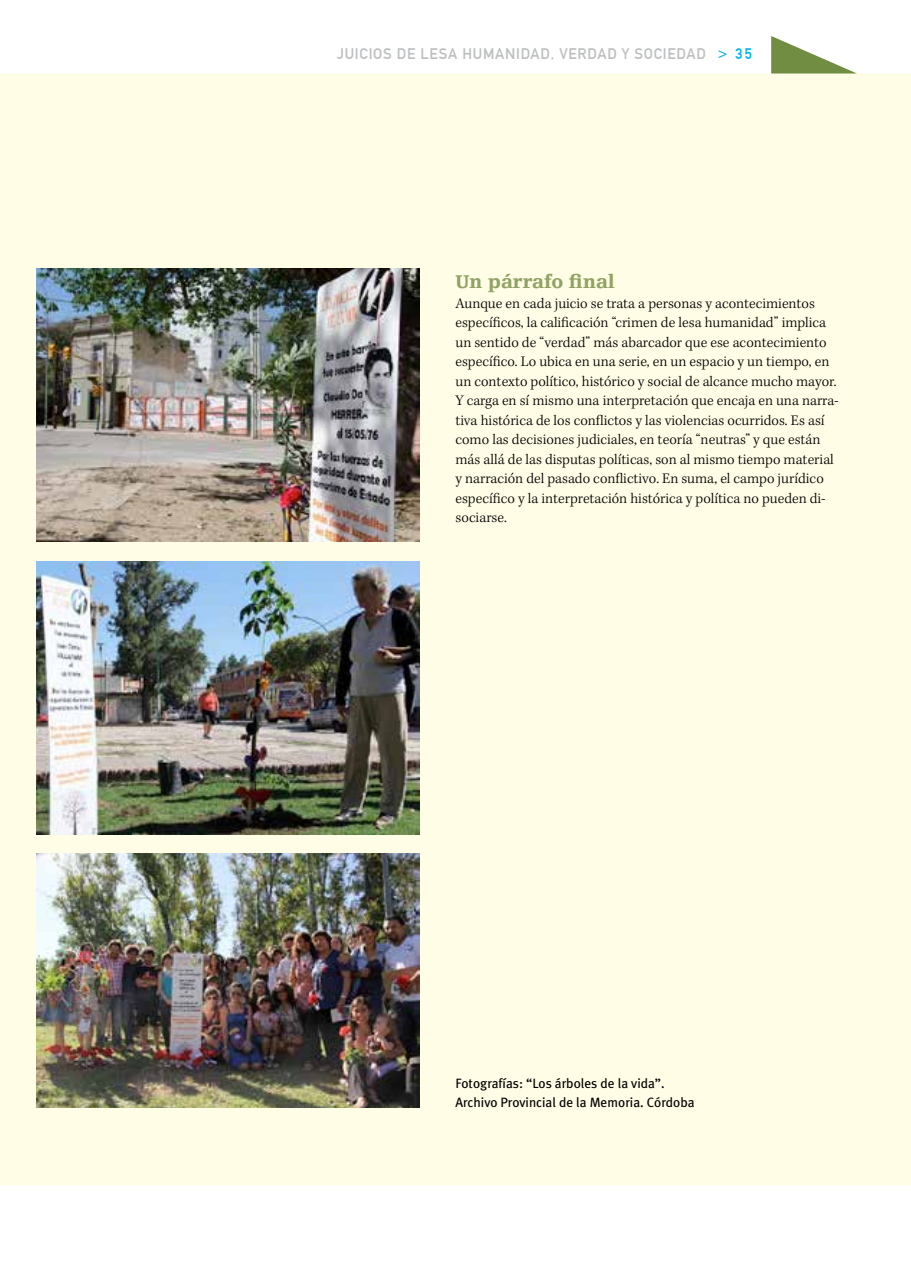
<style>
.page{position:relative;width:911px;height:1263px;background:#fff}
.page>*{position:absolute;margin:0;border:0;box-sizing:border-box;transform-origin:0 0}
.t1{font:900 19.5px "Egyptienne F";color:#91a265}
.t2{font:300 15px/19.5px "Kepler Std";color:#000}
.t3{font:15px "DIN1451 Mittelschrift";letter-spacing:.05em;color:#bcbec0}
.t4{font:13.5px/19.5px "Meta Plus";color:#000}
.s1{color:#00b3f0}
</style>
<div class="page">
<div style="left:0;top:73px;width:911px;height:1112px;background:#fffde5"></div>
<svg style="left:771px;top:36px;width:86px;height:38px"></svg>
<img style="left:36px;top:854px;width:383px;height:253px">
<img style="left:36px;top:561px;width:383px;height:273px">
<img style="left:36px;top:268px;width:383px;height:274px">
<p class="t3" style="left:337px;top:45px;width:417px">JUICIOS DE LESA HUMANIDAD, VERDAD Y SOCIEDAD <span class="s1">&gt; 35</span></p>
<h1 class="t1" style="left:455px;top:271px;width:160px">Un párrafo final</h1>
<p class="t2" style="left:455px;top:294px;width:385px">Aunque en cada juicio se trata a personas y acontecimientos específicos, la calificación “crimen de lesa humanidad” implica un sentido de “verdad” más abarcador que ese acontecimiento específico. Lo ubica en una serie, en un espacio y un tiempo, en un contexto político, histórico y social de alcance mucho mayor.<br>Y carga en sí mismo una interpretación que encaja en una narra&shy;tiva histórica de los conflictos y las violencias ocurridos. Es así como las decisiones judiciales, en teoría “neutras” y que están más allá de las disputas políticas, son al mismo tiempo material y narración del pasado conflictivo. En suma, el campo jurídico específico y la interpretación histórica y política no pueden di&shy;sociarse.</p>
<p class="t4" style="left:455px;top:1073px;width:241px">Fotografías: “Los árboles de la vida”.<br>Archivo Provincial de la Memoria. Córdoba</p>
</div>
